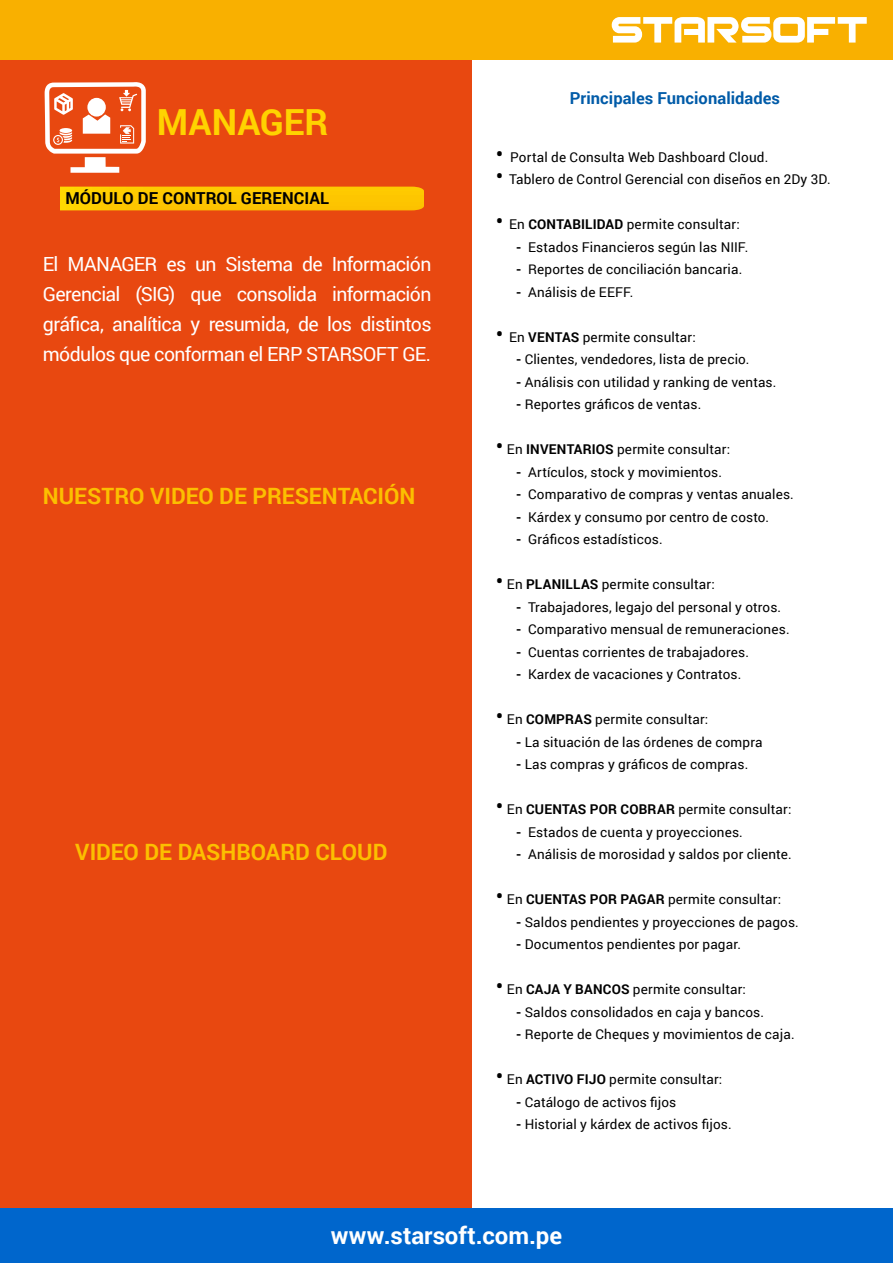
<style>
.page{position:relative;width:893px;height:1263px;background:#fff}
.page>*{position:absolute;margin:0;border:0;box-sizing:border-box;transform-origin:0 0}
.t1{font:700 36px "Roboto";color:#ffd300}
.t2{font:700 24px "Roboto";color:#fff}
.t3{font:700 22.5px "Roboto";color:#fcbf00}
.t4{font:19.5px/30px "Roboto";letter-spacing:-.03em;color:#fff;text-align:justify}
.t5{font:700 16.5px "Roboto";letter-spacing:.005em;color:#005ba8}
.t6{font:700 16.5px "Roboto";letter-spacing:.005em;color:#000}
.t7{font:13.5px "Roboto";letter-spacing:.01em;color:#000}
.s1{font-size:22.5px}
.s2{font-weight:700}
</style>
<div class="page">
<div style="left:0;top:60px;width:472px;height:1148px;background:#e84810"></div>
<svg style="left:60px;top:187px;width:364px;height:23px;background:#fdc700"></svg>
<div style="left:0;top:1208px;width:893px;height:55px;background:#06c"></div>
<div style="left:0;top:0;width:893px;height:60px;background:#f9b000"></div>
<svg style="left:612px;top:17px;width:255px;height:26px"></svg>
<svg style="left:45px;top:82px;width:101px;height:91px"></svg>
<h1 class="t1" style="left:157px;top:96px;width:173px">MANAGER</h1>
<p class="t6" style="left:66px;top:186px;width:265px">MÓDULO DE CONTROL GERENCIAL</p>
<h3 class="t4" style="left:43px;top:248px;width:390px">El MANAGER es un Sistema de Información Gerencial (SIG) que consolida información gráfica, analítica y resumida, de los distintos módulos que conforman el ERP STARSOFT GE.</h3>
<h3 class="t3" style="left:43px;top:480px;width:374px">NUESTRO VIDEO DE PRESENTACIÓN</h3>
<h3 class="t3" style="left:75px;top:836px;width:314px">VIDEO DE DASHBOARD CLOUD</h3>
<p class="t5" style="left:570px;top:86px;width:212px">Principales Funcionalidades</p>
<p class="t7" style="left:496px;top:147px;width:274px"><span class="s1">•</span> Portal de Consulta Web Dashboard Cloud.</p>
<p class="t7" style="left:496px;top:170px;width:336px"><span class="s1">•</span> Tablero de Control Gerencial con diseños en 2Dy 3D.</p>
<p class="t7" style="left:496px;top:215px;width:245px"><span class="s1">•</span> En <span class="s2">CONTABILIDAD</span> permite consultar:</p>
<p class="t7" style="left:516px;top:237px;width:234px"><span class="s2">-</span> Estados Financieros según las NIIF.</p>
<p class="t7" style="left:516px;top:260px;width:228px"><span class="s2">-</span> Reportes de conciliación bancaria.</p>
<p class="t7" style="left:516px;top:282px;width:119px"><span class="s2">-</span> Análisis de EEFF.</p>
<p class="t7" style="left:496px;top:327px;width:201px"><span class="s1">•</span> En <span class="s2">VENTAS</span> permite consultar:</p>
<p class="t7" style="left:516px;top:350px;width:235px"><span class="s2">-</span> Clientes, vendedores, lista de precio.</p>
<p class="t7" style="left:516px;top:372px;width:262px"><span class="s2">-</span> Análisis con utilidad y ranking de ventas.</p>
<p class="t7" style="left:516px;top:395px;width:187px"><span class="s2">-</span> Reportes gráficos de ventas.</p>
<p class="t7" style="left:496px;top:440px;width:236px"><span class="s1">•</span> En <span class="s2">INVENTARIOS</span> permite consultar:</p>
<p class="t7" style="left:516px;top:462px;width:207px"><span class="s2">-</span> Artículos, stock y movimientos.</p>
<p class="t7" style="left:516px;top:485px;width:279px"><span class="s2">-</span> Comparativo de compras y ventas anuales.</p>
<p class="t7" style="left:516px;top:507px;width:255px"><span class="s2">-</span> Kárdex y consumo por centro de costo.</p>
<p class="t7" style="left:516px;top:530px;width:148px"><span class="s2">-</span> Gráficos estadísticos.</p>
<p class="t7" style="left:496px;top:575px;width:220px"><span class="s1">•</span> En <span class="s2">PLANILLAS</span> permite consultar:</p>
<p class="t7" style="left:516px;top:597px;width:267px"><span class="s2">-</span> Trabajadores, legajo del personal y otros.</p>
<p class="t7" style="left:516px;top:620px;width:275px"><span class="s2">-</span> Comparativo mensual de remuneraciones.</p>
<p class="t7" style="left:516px;top:642px;width:234px"><span class="s2">-</span> Cuentas corrientes de trabajadores.</p>
<p class="t7" style="left:516px;top:665px;width:227px"><span class="s2">-</span> Kardex de vacaciones y Contratos.</p>
<p class="t7" style="left:496px;top:710px;width:214px"><span class="s1">•</span> En <span class="s2">COMPRAS</span> permite consultar:</p>
<p class="t7" style="left:516px;top:732px;width:248px"><span class="s2">-</span> La situación de las órdenes de compra</p>
<p class="t7" style="left:516px;top:755px;width:234px"><span class="s2">-</span> Las compras y gráficos de compras.</p>
<p class="t7" style="left:496px;top:800px;width:297px"><span class="s1">•</span> En <span class="s2">CUENTAS POR COBRAR</span> permite consultar:</p>
<p class="t7" style="left:516px;top:822px;width:228px"><span class="s2">-</span> Estados de cuenta y proyecciones.</p>
<p class="t7" style="left:516px;top:845px;width:277px"><span class="s2">-</span> Análisis de morosidad y saldos por cliente.</p>
<p class="t7" style="left:496px;top:890px;width:287px"><span class="s1">•</span> En <span class="s2">CUENTAS POR PAGAR</span> permite consultar:</p>
<p class="t7" style="left:516px;top:912px;width:284px"><span class="s2">-</span> Saldos pendientes y proyecciones de pagos.</p>
<p class="t7" style="left:516px;top:935px;width:227px"><span class="s2">-</span> Documentos pendientes por pagar.</p>
<p class="t7" style="left:496px;top:980px;width:252px"><span class="s1">•</span> En <span class="s2">CAJA Y BANCOS</span> permite consultar:</p>
<p class="t7" style="left:516px;top:1002px;width:250px"><span class="s2">-</span> Saldos consolidados en caja y bancos.</p>
<p class="t7" style="left:516px;top:1025px;width:280px"><span class="s2">-</span> Reporte de Cheques y movimientos de caja.</p>
<p class="t7" style="left:496px;top:1070px;width:228px"><span class="s1">•</span> En <span class="s2">ACTIVO FIJO</span> permite consultar:</p>
<p class="t7" style="left:516px;top:1092px;width:162px"><span class="s2">-</span> Catálogo de activos fijos</p>
<p class="t7" style="left:516px;top:1115px;width:217px"><span class="s2">-</span> Historial y kárdex de activos fijos.</p>
<h2 class="t2" style="left:331px;top:1218px;width:233px">www.starsoft.com.pe</h2>
</div>
